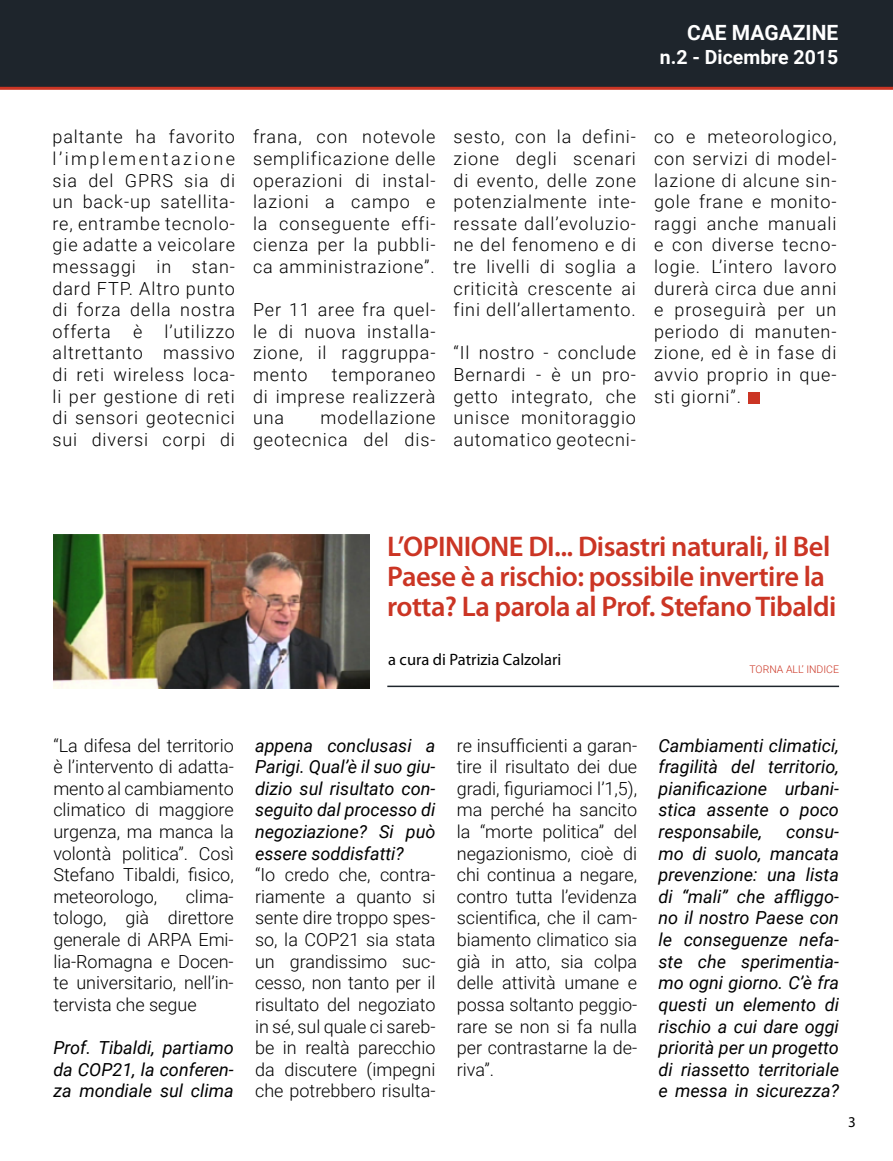
<style>
.page{position:relative;width:893px;height:1161px;background:#fff}
.page>*{position:absolute;margin:0;border:0;box-sizing:border-box;transform-origin:0 0}
.t1{font:600 28.5px/30px "Myriad Pro";letter-spacing:-.02em;color:#cb3524}
.t2{font:700 21px "Roboto";color:#fff}
.t3{font:700 19.5px "Roboto";color:#fff}
.t4{font:300 18px/21.6px "Roboto";letter-spacing:.05em;color:#000;text-align:justify}
.t5{font:italic 18px/21.6px "Roboto";color:#000;text-align:justify}
.t6{font:16.5px "Myriad Pro";color:#000}
.t7{font:15px "Myriad Pro";color:#000}
.t8{font:300 10.5px "Roboto";color:#cb3524}
</style>
<div class="page">
<div style="left:0;top:0;width:893px;height:88px;background:#1e252c"></div>
<hr style="left:0;top:87px;width:893px;height:3px;background:#cb3524">
<hr style="left:387px;top:685px;width:452px;height:2px;background:#1e252c">
<img style="left:53px;top:535px;width:316px;height:153px">
<div style="left:748px;top:392px;width:11px;height:11px;background:#cb3524"></div>
<p class="t2" style="left:687px;top:18px;width:153px">CAE MAGAZINE</p>
<p class="t3" style="left:660px;top:43px;width:180px">n.2 - Dicembre 2015</p>
<p class="t2" style="left:687px;top:49px;width:153px">CAE MAGAZINE</p>
<p class="t4" style="left:53px;top:125px;width:184px">paltante ha favorito l’implementazione sia del GPRS sia di un back-up satellita&shy;re, entrambe tecnolo&shy;gie adatte a veicolare messaggi in stan&shy;dard FTP. Altro punto di forza della nostra offerta è l’utilizzo altrettanto massivo di reti wireless loca&shy;li per gestione di reti di sensori geotecnici sui diversi corpi di</p>
<p class="t4" style="left:253px;top:125px;width:184px">frana, con notevole semplificazione delle operazioni di instal&shy;lazioni a campo e la conseguente effi&shy;cienza per la pubbli&shy;ca amministrazione”.</p>
<p class="t4" style="left:253px;top:298px;width:184px">Per 11 aree fra quel&shy;le di nuova installa&shy;zione, il raggruppa&shy;mento</p>
<p class="t4" style="left:253px;top:363px;width:184px;text-indent:79px">temporaneo di imprese realizzerà una</p>
<p class="t4" style="left:253px;top:406px;width:184px;text-align:right">modellazione geotecnica del dis-</p>
<p class="t4" style="left:453px;top:125px;width:184px">sesto, con la defini&shy;zione degli scenari di evento, delle zone potenzialmente inte&shy;ressate dall’evoluzio&shy;ne del fenomeno e di tre livelli di soglia a criticità crescente ai fini dell’allertamento.</p>
<p class="t4" style="left:453px;top:341px;width:184px">“Il nostro - conclude Bernardi - è un pro&shy;getto integrato, che unisce monitoraggio automatico geotecni-</p>
<p class="t4" style="left:654px;top:125px;width:184px">co e meteorologico, con servizi di model&shy;lazione di alcune sin&shy;gole frane e monito&shy;raggi anche manuali e con diverse tecno&shy;logie. L’intero lavoro durerà circa due anni e proseguirà per un periodo di manuten&shy;zione, ed è in fase di avvio proprio in que&shy;sti giorni”.</p>
<h1 class="t1" style="left:387px;top:531px;width:450px">L’OPINIONE DI... Disastri naturali, il Bel<br>Paese è a rischio: possibile invertire la rotta? La parola al Prof. Stefano Tibaldi</h1>
<p class="t6" style="left:388px;top:649px;width:175px">a cura di Patrizia Calzolari</p>
<p class="t8" style="left:749px;top:662px;width:91px">TORNA ALL’ INDICE</p>
<p class="t4" style="left:53px;top:734px;width:182px">“La difesa del territorio è l’intervento di adatta&shy;mento al cambiamento climatico di maggiore urgenza, ma manca la volontà politica”. Così Stefano Tibaldi, fisico, meteorologo,</p>
<p class="t4" style="left:53px;top:885px;width:182px;text-indent:132px">clima&shy;tologo, già direttore generale di ARPA Emi&shy;lia-Romagna e Docen&shy;te universitario, nell’in&shy;tervista che segue</p>
<p class="t5" style="left:53px;top:1036px;width:182px">Prof. Tibaldi, partiamo da COP21, la conferen&shy;za mondiale sul clima</p>
<p class="t5" style="left:255px;top:734px;width:182px">appena conclusasi a Parigi. Qual’è il suo giu&shy;dizio sul risultato con&shy;seguito dal processo di negoziazione? Si può essere soddisfatti?</p>
<p class="t4" style="left:255px;top:863px;width:182px">“Io credo che, contra&shy;riamente a quanto si sente dire troppo spes&shy;so, la COP21 sia stata un grandissimo suc&shy;cesso, non tanto per il risultato del negoziato in sé, sul quale ci sareb&shy;be in realtà parecchio da discutere (impegni che potrebbero risulta-</p>
<p class="t4" style="left:457px;top:734px;width:182px">re insufficienti a garan&shy;tire il risultato dei due gradi, figuriamoci l’1,5), ma perché ha sancito la “morte politica” del negazionismo, cioè di chi continua a negare, contro tutta l’evidenza scientifica, che il cam&shy;biamento climatico sia già in atto, sia colpa delle attività umane e possa soltanto peggio&shy;rare se non si fa nulla per contrastarne la de&shy;riva”.</p>
<p class="t5" style="left:658px;top:734px;width:182px">Cambiamenti climatici, fragilità del territorio, pianificazione urbani&shy;stica assente o poco responsabile,</p>
<p class="t5" style="left:658px;top:820px;width:182px;text-indent:128px">consu&shy;mo di suolo, mancata prevenzione: una lista di “mali” che affliggo&shy;no il nostro Paese con le conseguenze nefa&shy;ste che sperimentia&shy;mo ogni giorno. C’è fra questi un elemento di rischio a cui dare oggi priorità per un progetto di riassetto territoriale e messa in sicurezza?</p>
<p class="t7" style="left:848px;top:1112px;width:9px">3</p>
</div>
